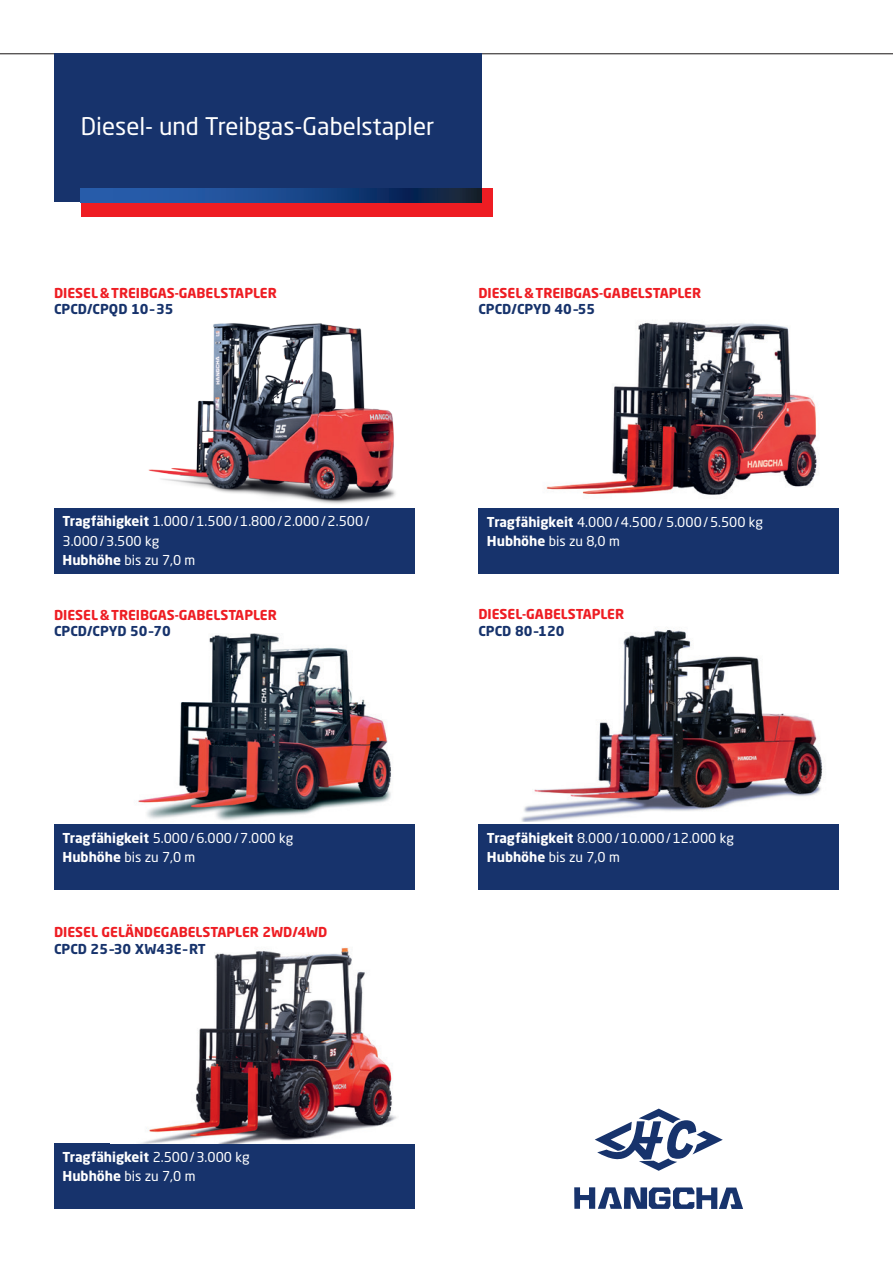
<style>
.page{position:relative;width:893px;height:1263px;background:#fff}
.page>*{position:absolute;margin:0;border:0;box-sizing:border-box;transform-origin:0 0}
.t1{font:24px "Neo Sans Std";color:#fff}
.t2{font:13.5px/19.5px "Neo Sans Std";color:#fff}
.t3{font:700 13.5px "Neo Sans Std";color:#ee1d23}
.t4{font:700 13.5px "Neo Sans Std";color:#17336c}
.s1{font-weight:700}
</style>
<div class="page">
<hr style="left:0;top:53px;width:893px;height:1px;background:#231f20">
<img style="left:138px;top:633px;width:253px;height:187px">
<div style="left:54px;top:824px;width:361px;height:66px;background:#17336c"></div>
<img style="left:521px;top:628px;width:302px;height:193px">
<div style="left:478px;top:824px;width:361px;height:66px;background:#17336c"></div>
<div style="left:54px;top:1143px;width:361px;height:66px;background:#17336c"></div>
<img style="left:141px;top:947px;width:256px;height:196px">
<img style="left:148px;top:323px;width:248px;height:181px">
<div style="left:54px;top:508px;width:361px;height:66px;background:#17336c"></div>
<img style="left:546px;top:321px;width:271px;height:174px">
<div style="left:478px;top:508px;width:361px;height:66px;background:#17336c"></div>
<svg style="left:595px;top:1108px;width:128px;height:63px"></svg>
<svg style="left:574px;top:1187px;width:169px;height:22px"></svg>
<div style="left:54px;top:53px;width:428px;height:149px;background:#17336c"></div>
<div style="left:81px;top:188px;width:411px;height:29px;background:#ee1d23"></div>
<svg style="left:81px;top:188px;width:401px;height:14px;background:#1a4381"></svg>
<h1 class="t1" style="left:81px;top:112px;width:355px">Diesel- und Treibgas-Gabelstapler</h1>
<p class="t3" style="left:54px;top:284px;width:224px">DIESEL&amp;TREIBGAS-GABELSTAPLER</p>
<p class="t4" style="left:54px;top:300px;width:121px">CPCD/CPQD 10–35</p>
<p class="t3" style="left:478px;top:284px;width:224px">DIESEL&amp;TREIBGAS-GABELSTAPLER</p>
<p class="t4" style="left:478px;top:300px;width:118px">CPCD/CPYD 40–55</p>
<p class="t2" style="left:63px;top:511px;width:309px"><span class="s1">Tragfähigkeit</span> 1.000/1.500/1.800/2.000/2.500/<br>3.000/3.500 kg<br><span class="s1">Hubhöhe</span> bis zu 7,0 m</p>
<p class="t2" style="left:487px;top:512px;width:278px"><span class="s1">Tragfähigkeit</span> 4.000/4.500/ 5.000/5.500 kg<br><span class="s1">Hubhöhe</span> bis zu 8,0 m</p>
<p class="t3" style="left:54px;top:606px;width:224px">DIESEL&amp;TREIBGAS-GABELSTAPLER</p>
<p class="t4" style="left:54px;top:622px;width:118px">CPCD/CPYD 50–70</p>
<p class="t2" style="left:63px;top:828px;width:232px"><span class="s1">Tragfähigkeit</span> 5.000/6.000/7.000 kg<br><span class="s1">Hubhöhe</span> bis zu 7,0 m</p>
<p class="t3" style="left:54px;top:924px;width:275px">DIESEL GELÄNDEGABELSTAPLER 2WD/4WD</p>
<p class="t4" style="left:54px;top:940px;width:153px">CPCD 25–30 XW43E–RT</p>
<p class="t2" style="left:63px;top:1147px;width:189px"><span class="s1">Tragfähigkeit</span> 2.500/3.000 kg<br><span class="s1">Hubhöhe</span> bis zu 7,0 m</p>
<p class="t3" style="left:478px;top:606px;width:147px">DIESEL-GABELSTAPLER</p>
<p class="t4" style="left:478px;top:622px;width:88px">CPCD 80–120</p>
<p class="t2" style="left:487px;top:828px;width:249px"><span class="s1">Tragfähigkeit</span> 8.000/10.000/12.000 kg<br><span class="s1">Hubhöhe</span> bis zu 7,0 m</p>
</div>
